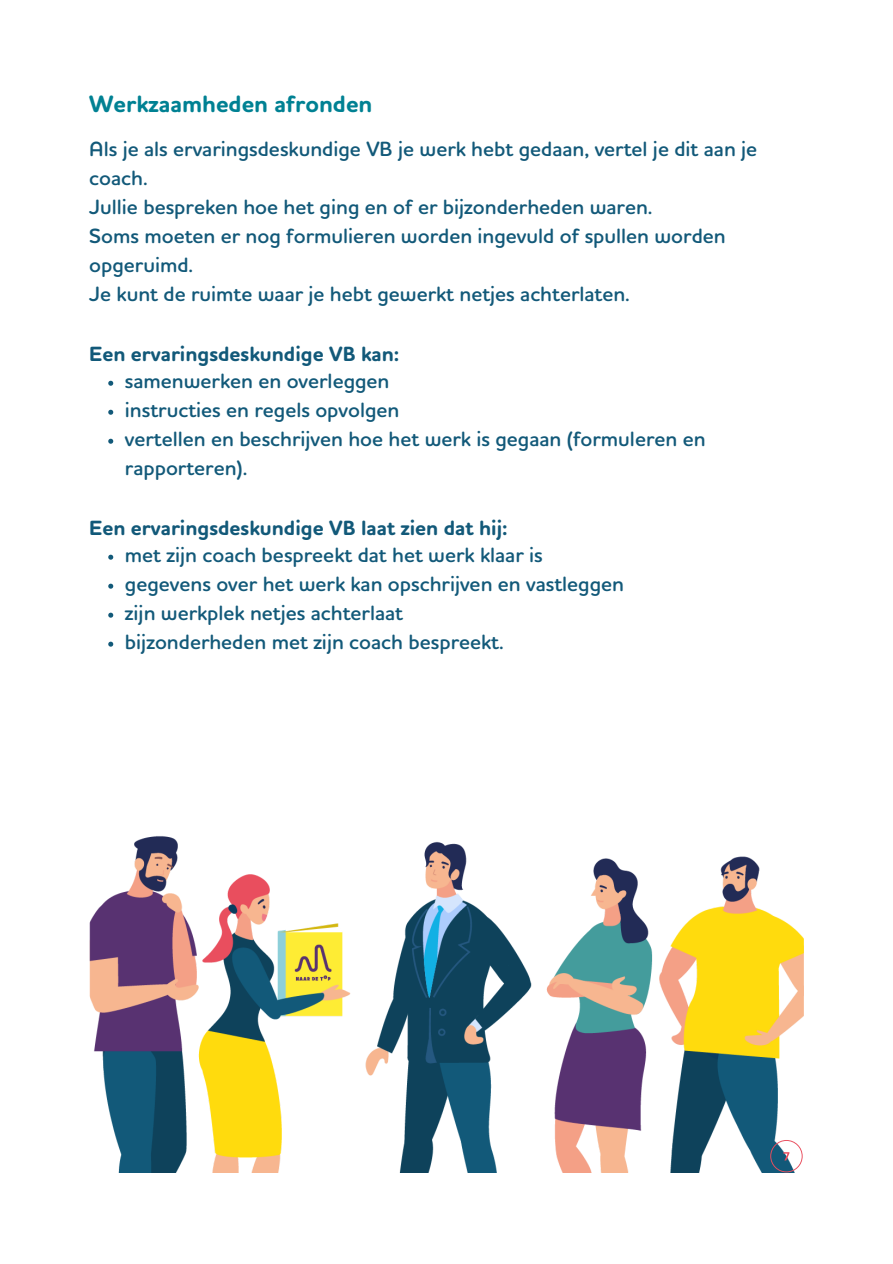
<style>
.page{position:relative;width:893px;height:1264px;background:#fff}
.page>*{position:absolute;margin:0;border:0;box-sizing:border-box;transform-origin:0 0}
.t1{font:700 24px "Houschka Rounded Alt";color:#008193}
.t2{font:600 21px/29px "Houschka Rounded";color:#125979}
.t3{font:700 21px "Houschka Rounded Alt";color:#125979}
</style>
<div class="page">
<img style="left:89px;top:836px;width:714px;height:336px">
<svg style="left:770px;top:1139px;width:32px;height:33px"></svg>
<svg style="left:108px;top:381px;width:5px;height:5px"></svg>
<svg style="left:108px;top:410px;width:5px;height:5px"></svg>
<svg style="left:108px;top:439px;width:5px;height:5px"></svg>
<svg style="left:108px;top:554px;width:5px;height:5px"></svg>
<svg style="left:108px;top:583px;width:5px;height:5px"></svg>
<svg style="left:108px;top:612px;width:5px;height:5px"></svg>
<svg style="left:108px;top:641px;width:5px;height:5px"></svg>
<p class="t1" style="left:89px;top:88px;width:285px">Werkzaamheden afronden</p>
<p class="t2" style="left:89px;top:136px;width:669px">Als je als ervaringsdeskundige VB je werk hebt gedaan, vertel je dit aan je coach.<br>Jullie bespreken hoe het ging en of er bijzonderheden waren.<br>Soms moeten er nog formulieren worden ingevuld of spullen worden opgeruimd.<br>Je kunt de ruimte waar je hebt gewerkt netjes achterlaten.</p>
<p class="t3" style="left:89px;top:340px;width:311px">Een ervaringsdeskundige VB kan:</p>
<p class="t2" style="left:125px;top:368px;width:582px">samenwerken en overleggen<br>instructies en regels opvolgen<br>vertellen en beschrijven hoe het werk is gegaan (formuleren en rapporteren).</p>
<p class="t3" style="left:89px;top:514px;width:420px">Een ervaringsdeskundige VB laat zien dat hij:</p>
<p class="t2" style="left:125px;top:541px;width:500px">met zijn coach bespreekt dat het werk klaar is gegevens over het werk kan opschrijven en vastleggen zijn werkplek netjes achterlaat<br>bijzonderheden met zijn coach bespreekt.</p>
</div>
